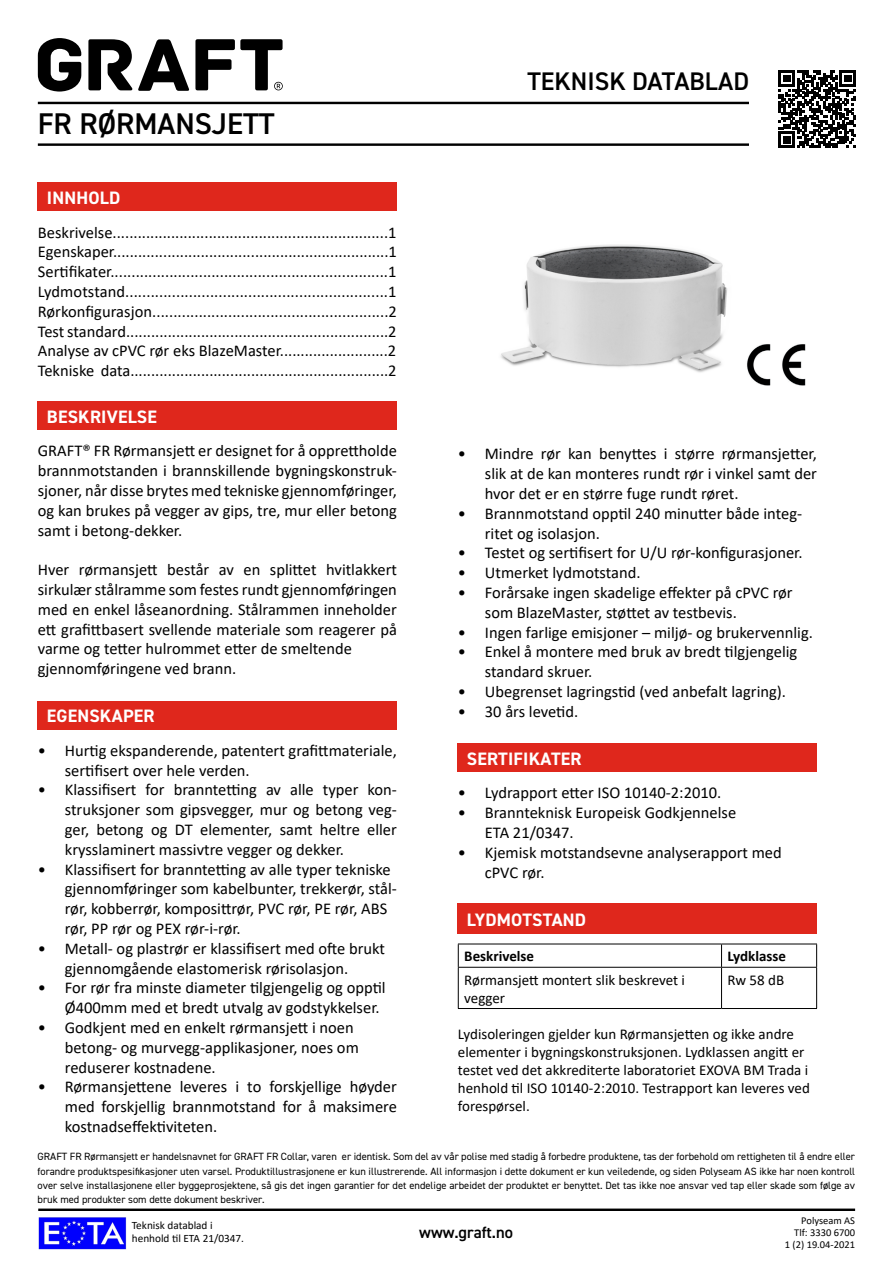
<style>
.page{position:relative;width:893px;height:1263px;background:#fff}
.page>*{position:absolute;margin:0;border:0;box-sizing:border-box;transform-origin:0 0}
.t1{font:600 30px "DIN2014";color:#000}
.t2{font:600 25.5px "DIN2014";color:#000}
.t3{font:700 18px "DIN2014";letter-spacing:.01em;color:#fff}
.t4{font:16.5px/19.8px "Calibri";color:#000}
.t5{font:600 16.5px "DIN2014";color:#000}
.t6{font:15px/18px "Calibri";color:#000}
.t7{font:700 15px "Calibri";color:#000}
.t8{font:11.25px/13.5px "Calibri";color:#000}
.t9{font:10.5px/14.2px "DIN2014";color:#000;text-align:justify}
.t10{font:10.5px/12px "Calibri";color:#000;text-align:right}
</style>
<div class="page">
<hr style="left:38px;top:102px;width:711px;height:2px;background:#000">
<hr style="left:38px;top:143px;width:711px;height:3px;background:#000">
<hr style="left:38px;top:1208px;width:817px;height:3px;background:#000">
<div style="left:38px;top:401px;width:359px;height:29px;background:#df271c"></div>
<div style="left:38px;top:701px;width:359px;height:28px;background:#df271c"></div>
<svg style="left:38px;top:38px;width:43px;height:54px"></svg>
<svg style="left:88px;top:39px;width:101px;height:52px"></svg>
<svg style="left:195px;top:39px;width:88px;height:51px"></svg>
<img style="left:38px;top:1217px;width:89px;height:33px">
<img style="left:500px;top:244px;width:228px;height:129px">
<img style="left:747px;top:344px;width:59px;height:42px">
<div style="left:38px;top:182px;width:359px;height:29px;background:#df271c"></div>
<div style="left:458px;top:904px;width:359px;height:30px;background:#df271c"></div>
<hr style="left:458px;top:944px;width:263px;height:1px;background:#000">
<svg style="left:458px;top:944px;width:1px;height:23px"></svg>
<hr style="left:721px;top:944px;width:96px;height:1px;background:#000">
<svg style="left:721px;top:944px;width:1px;height:23px"></svg>
<svg style="left:816px;top:944px;width:1px;height:23px"></svg>
<hr style="left:458px;top:967px;width:263px;height:1px;background:#000">
<hr style="left:458px;top:968px;width:1px;height:40px;background:#000">
<hr style="left:721px;top:967px;width:96px;height:1px;background:#000">
<hr style="left:721px;top:968px;width:1px;height:40px;background:#000">
<hr style="left:816px;top:968px;width:1px;height:40px;background:#000">
<hr style="left:458px;top:1008px;width:263px;height:1px;background:#000">
<hr style="left:721px;top:1008px;width:96px;height:1px;background:#000">
<div style="left:458px;top:743px;width:359px;height:29px;background:#df271c"></div>
<svg style="left:779px;top:71px;width:77px;height:77px"></svg>
<h1 class="t1" style="left:38px;top:104px;width:238px">FR RØRMANSJETT</h1>
<p class="t3" style="left:47px;top:186px;width:75px">INNHOLD</p>
<p class="t4" style="left:38px;top:222px;width:361px;text-align:justify">Beskrivelse..................................................................1<br>Egenskaper..................................................................1<br>Sertifikater..................................................................1<br>Lydmotstand..............................................................1<br>Rørkonfigurasjon........................................................2<br>Test standard...............................................................2<br>Analyse av cPVC rør eks BlazeMaster..........................2<br>Tekniske data..............................................................2</p>
<p class="t3" style="left:47px;top:404px;width:112px">BESKRIVELSE</p>
<p class="t4" style="left:38px;top:441px;width:361px;text-align:justify">GRAFT® FR Rørmansjett er designet for å opprettholde brannmotstanden i brannskillende bygningskonstruk&shy;sjoner, når disse brytes med tekniske gjennomføringer, og kan brukes på vegger av gips, tre, mur eller betong samt i betong-dekker.</p>
<p class="t4" style="left:38px;top:559px;width:361px">Hver rørmansjett består av en splittet hvitlakkert sirkulær stålramme som festes rundt gjennomføringen med en enkel låseanordning. Stålrammen inneholder ett grafittbasert svellende materiale som reagerer på varme og tetter hulrommet etter de smeltende gjennomføringene ved brann.</p>
<p class="t3" style="left:47px;top:704px;width:109px">EGENSKAPER</p>
<p class="t4" style="left:65px;top:740px;width:333px;text-indent:-27px">• Hurtig ekspanderende, patentert grafittmateriale, sertifisert over hele verden.</p>
<p class="t4" style="left:65px;top:779px;width:334px;text-align:justify;text-indent:-27px">• Klassifisert for branntetting av alle typer kon&shy;struksjoner som gipsvegger, mur og betong veg&shy;ger, betong og DT elementer, samt heltre eller krysslaminert massivtre vegger og dekker.</p>
<p class="t4" style="left:65px;top:859px;width:334px;text-indent:-27px">• Klassifisert for branntetting av alle typer tekniske gjennomføringer som kabelbunter, trekkerør, stål&shy;rør, kobberrør, komposittrør, PVC rør, PE rør, ABS rør, PP rør og PEX rør-i-rør.</p>
<p class="t4" style="left:65px;top:938px;width:322px;text-indent:-27px">• Metall- og plastrør er klassifisert med ofte brukt gjennomgående elastomerisk rørisolasjon.</p>
<p class="t4" style="left:65px;top:977px;width:322px;text-indent:-27px">• For rør fra minste diameter tilgjengelig og opptil<br>Ø400mm med et bredt utvalg av godstykkelser.</p>
<p class="t4" style="left:65px;top:1017px;width:296px;text-indent:-27px">• Godkjent med en enkelt rørmansjett i noen betong- og murvegg-applikasjoner, noes om reduserer kostnadene.</p>
<p class="t4" style="left:65px;top:1076px;width:334px;text-align:justify;text-indent:-27px">• Rørmansjettene leveres i to forskjellige høyder med forskjellig brannmotstand for å maksimere kostnadseffektiviteten.</p>
<h2 class="t2" style="left:527px;top:65px;width:223px">TEKNISK DATABLAD</h2>
<p class="t4" style="left:485px;top:443px;width:334px;text-align:justify;text-indent:-27px">• Mindre rør kan benyttes i større rørmansjetter, slik at de kan monteres rundt rør i vinkel samt der hvor det er en større fuge rundt røret.</p>
<p class="t4" style="left:485px;top:503px;width:319px;text-indent:-27px">• Brannmotstand opptil 240 minutter både integ&shy;ritet og isolasjon.</p>
<p class="t4" style="left:458px;top:542px;width:346px">• Testet og sertifisert for U/U rør-konfigurasjoner.</p>
<p class="t4" style="left:458px;top:562px;width:184px">• Utmerket lydmotstand.</p>
<p class="t4" style="left:485px;top:582px;width:309px;text-indent:-27px">• Forårsake ingen skadelige effekter på cPVC rør som BlazeMaster, støttet av testbevis.</p>
<p class="t4" style="left:458px;top:622px;width:357px">• Ingen farlige emisjoner – miljø- og brukervennlig.</p>
<p class="t4" style="left:485px;top:641px;width:314px;text-indent:-27px">• Enkel å montere med bruk av bredt tilgjengelig standard skruer.</p>
<p class="t4" style="left:458px;top:681px;width:330px">• Ubegrenset lagringstid (ved anbefalt lagring).</p>
<p class="t4" style="left:458px;top:701px;width:122px">• 30 års levetid.</p>
<p class="t3" style="left:467px;top:746px;width:116px">SERTIFIKATER</p>
<p class="t4" style="left:458px;top:782px;width:265px">• Lydrapport etter ISO 10140-2:2010.</p>
<p class="t4" style="left:485px;top:802px;width:253px;text-indent:-27px">• Brannteknisk Europeisk Godkjennelse<br>ETA 21/0347.</p>
<p class="t4" style="left:485px;top:842px;width:298px;text-indent:-27px">• Kjemisk motstandsevne analyserapport med cPVC rør.</p>
<p class="t3" style="left:467px;top:907px;width:121px">LYDMOTSTAND</p>
<p class="t7" style="left:464px;top:946px;width:71px">Beskrivelse</p>
<p class="t7" style="left:727px;top:946px;width:60px">Lydklasse</p>
<p class="t6" style="left:464px;top:970px;width:222px">Rørmansjett montert slik beskrevet i vegger</p>
<p class="t6" style="left:727px;top:970px;width:58px">Rw 58 dB</p>
<p class="t6" style="left:458px;top:1024px;width:353px">Lydisoleringen gjelder kun Rørmansjetten og ikke andre elementer i bygningskonstruksjonen. Lydklassen angitt er testet ved det akkrediterte laboratoriet EXOVA BM Trada i henhold til ISO 10140-2:2010. Testrapport kan leveres ved forespørsel.</p>
<p class="t9" style="left:38px;top:1149px;width:819px">GRAFT FR Rørmansjett er handelsnavnet for GRAFT FR Collar, varen er identisk. Som del av vår polise med stadig å forbedre produktene, tas der forbehold om rettigheten til å endre eller forandre produktspesifikasjoner uten varsel. Produktillustrasjonene er kun illustrerende. All informasjon i dette dokument er kun veiledende, og siden Polyseam AS ikke har noen kontroll over selve installasjonene eller byggeprosjektene, så gis det ingen garantier for det endelige arbeidet der produktet er benyttet. Det tas ikke noe ansvar ved tap eller skade som følge av bruk med produkter som dette dokument beskriver.</p>
<p class="t8" style="left:132px;top:1218px;width:114px">Teknisk datablad i henhold til ETA 21/0347.</p>
<p class="t5" style="left:419px;top:1221px;width:95px">www.graft.no</p>
<p class="t10" style="left:785px;top:1214px;width:72px">Polyseam AS<br>Tlf: 3330 6700<br>1 (2) 19.04-2021</p>
</div>
